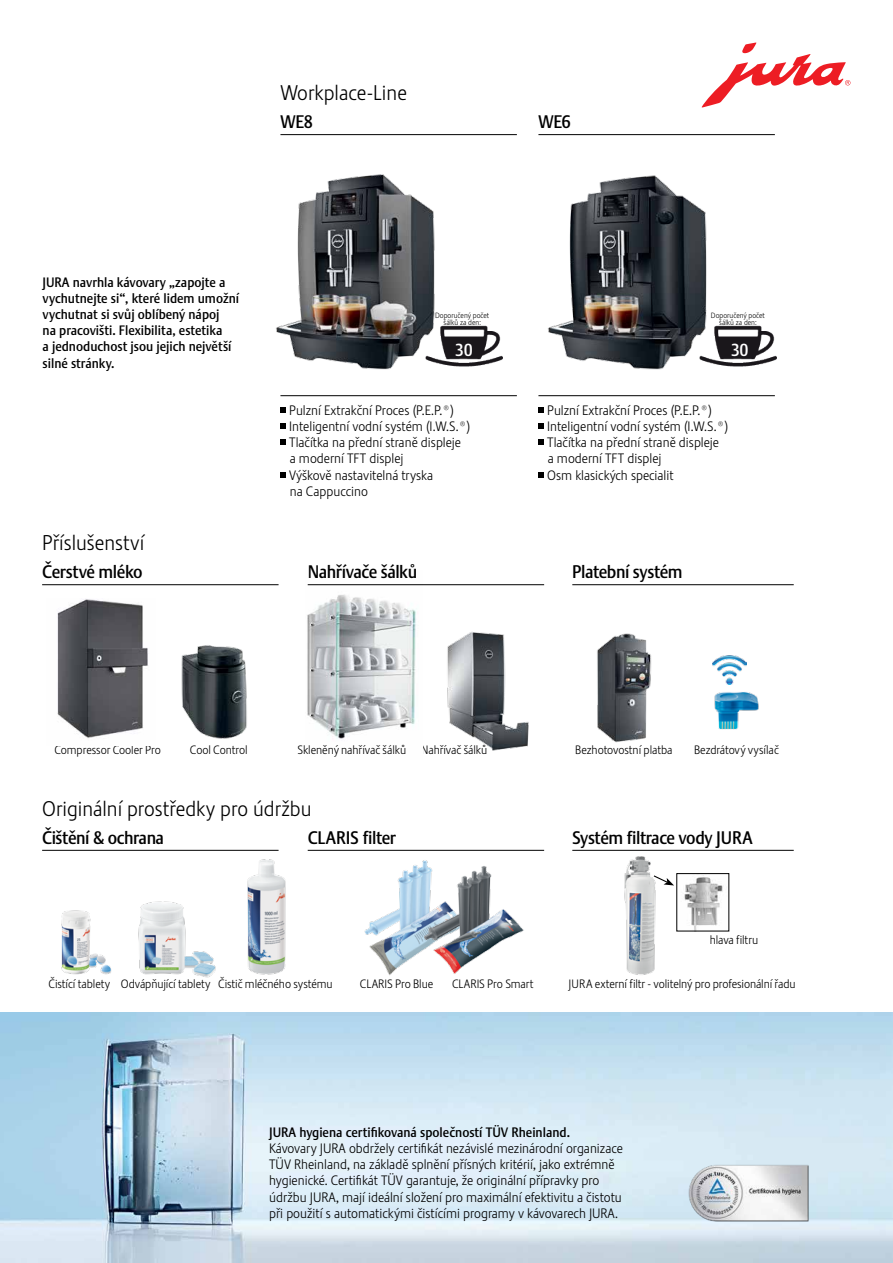
<style>
.page{position:relative;width:893px;height:1263px;background:#fff}
.page>*{position:absolute;margin:0;border:0;box-sizing:border-box;transform-origin:0 0}
.t1{font:21px "Stalemate LFCE Light";color:#000}
.t2{font:18px "Stalemate LFCE Medium";letter-spacing:-.025em;color:#000}
.t3{font:17.25px "Stalemate LFCE Medium";color:#fff}
.t4{font:13.5px/16.2px "Stalemate LFCE Light";color:#000}
.t5{font:13.5px/16.2px "Stalemate LFCE Medium";color:#000}
.t6{font:12px "Stalemate LFCE Light";letter-spacing:-.005em;color:#000}
.t7{font:7.5px/7.5px "Stalemate LFCE Light";color:#000;text-align:center}
</style>
<div class="page">
<svg style="left:702px;top:43px;width:148px;height:64px"></svg>
<hr style="left:280px;top:134px;width:237px;height:1px;background:#000">
<hr style="left:538px;top:134px;width:237px;height:1px;background:#000">
<svg style="left:280px;top:407px;width:6px;height:6px"></svg>
<svg style="left:280px;top:423px;width:6px;height:6px"></svg>
<svg style="left:280px;top:439px;width:6px;height:6px"></svg>
<svg style="left:280px;top:472px;width:6px;height:5px"></svg>
<hr style="left:280px;top:395px;width:237px;height:1px;background:#000">
<svg style="left:538px;top:407px;width:6px;height:6px"></svg>
<svg style="left:538px;top:423px;width:6px;height:6px"></svg>
<svg style="left:538px;top:439px;width:6px;height:6px"></svg>
<svg style="left:538px;top:472px;width:6px;height:5px"></svg>
<hr style="left:538px;top:395px;width:237px;height:1px;background:#000">
<img style="left:276px;top:174px;width:159px;height:196px">
<img style="left:540px;top:134px;width:218px;height:236px">
<img style="left:344px;top:849px;width:129px;height:127px">
<img style="left:403px;top:858px;width:121px;height:118px">
<img style="left:61px;top:910px;width:51px;height:65px">
<img style="left:138px;top:901px;width:78px;height:77px">
<img style="left:238px;top:849px;width:48px;height:126px">
<img style="left:624px;top:856px;width:32px;height:119px">
<img style="left:684px;top:875px;width:39px;height:54px">
<svg style="left:652px;top:874px;width:22px;height:11px"></svg>
<hr style="left:42px;top:850px;width:237px;height:1px;background:#000">
<hr style="left:308px;top:850px;width:236px;height:1px;background:#000">
<hr style="left:572px;top:850px;width:222px;height:1px;background:#000">
<img style="left:181px;top:645px;width:66px;height:94px">
<img style="left:57px;top:599px;width:91px;height:139px">
<img style="left:447px;top:632px;width:82px;height:119px">
<img style="left:307px;top:584px;width:115px;height:155px">
<img style="left:597px;top:633px;width:55px;height:110px">
<hr style="left:42px;top:584px;width:237px;height:1px;background:#000">
<hr style="left:308px;top:584px;width:236px;height:1px;background:#000">
<hr style="left:572px;top:584px;width:222px;height:1px;background:#000">
<img style="left:0;top:1012px;width:893px;height:251px">
<img style="left:686px;top:1162px;width:130px;height:61px">
<img style="left:426px;top:320px;width:77px;height:48px">
<img style="left:700px;top:321px;width:77px;height:47px">
<img style="left:714px;top:692px;width:45px;height:38px">
<img style="left:712px;top:656px;width:34px;height:28px">
<h1 class="t1" style="left:280px;top:81px;width:128px">Workplace-Line</h1>
<h2 class="t2" style="left:280px;top:111px;width:34px">WE8</h2>
<h2 class="t2" style="left:538px;top:111px;width:34px">WE6</h2>
<p class="t5" style="left:43px;top:274px;width:198px">JURA navrhla kávovary „zapojte a vychutnejte si“, které lidem umožní vychutnat si svůj oblíbený nápoj<br>na pracovišti. Flexibilita, estetika<br>a jednoduchost jsou jejich největší silné stránky.</p>
<p class="t7" style="left:435px;top:311px;width:56px">Doporučený počet šálků za den:</p>
<p class="t3" style="left:456px;top:340px;width:19px">30</p>
<p class="t7" style="left:711px;top:312px;width:56px">Doporučený počet šálků za den:</p>
<p class="t3" style="left:731px;top:340px;width:19px">30</p>
<p class="t4" style="left:289px;top:402px;width:182px">Pulzní Extrakční Proces (P.E.P.®)<br>Inteligentní vodní systém (I.W.S.®)<br>Tlačítka na přední straně displeje a moderní TFT displej<br>Výškově nastavitelná tryska<br>na Cappuccino</p>
<p class="t4" style="left:547px;top:402px;width:182px">Pulzní Extrakční Proces (P.E.P.®)<br>Inteligentní vodní systém (I.W.S.®)<br>Tlačítka na přední straně displeje a moderní TFT displej<br>Osm klasických specialit</p>
<h1 class="t1" style="left:42px;top:531px;width:104px">Příslušenství</h1>
<h2 class="t2" style="left:42px;top:561px;width:102px">Čerstvé mléko</h2>
<h2 class="t2" style="left:308px;top:561px;width:111px">Nahřívače šálků</h2>
<h2 class="t2" style="left:572px;top:561px;width:112px">Platební systém</h2>
<p class="t6" style="left:54px;top:743px;width:108px">Compressor Cooler Pro</p>
<p class="t6" style="left:190px;top:743px;width:59px">Cool Control</p>
<p class="t6" style="left:297px;top:743px;width:191px">Skleněný nahřívač šálků Nahřívač šálků</p>
<p class="t6" style="left:575px;top:743px;width:99px">Bezhotovostní platba</p>
<p class="t6" style="left:694px;top:743px;width:86px">Bezdrátový vysílač</p>
<h1 class="t1" style="left:42px;top:796px;width:271px">Originální prostředky pro údržbu</h1>
<h2 class="t2" style="left:42px;top:826px;width:124px">Čištění &amp; ochrana</h2>
<h2 class="t2" style="left:308px;top:826px;width:28px">Claris</h2>
<h2 class="t2" style="left:363px;top:826px;width:35px">filter</h2>
<h2 class="t2" style="left:572px;top:826px;width:160px">Systém filtrace vody Jura</h2>
<p class="t6" style="left:710px;top:933px;width:50px">hlava filtru</p>
<p class="t6" style="left:49px;top:976px;width:286px">Čistící tablety Odvápňující tablety Čistič mléčného systému</p>
<p class="t6" style="left:360px;top:976px;width:75px">CLARIS Pro Blue</p>
<p class="t6" style="left:452px;top:976px;width:83px">CLARIS Pro Smart</p>
<p class="t6" style="left:569px;top:976px;width:229px">Jura externí filtr - volitelný pro profesionální řadu</p>
<p class="t5" style="left:269px;top:1124px;width:302px">JURA hygiena certifikovaná společností TÜV Rheinland.</p>
<p class="t4" style="left:269px;top:1140px;width:355px">Kávovary JURA obdržely certifikát nezávislé mezinárodní organizace TÜV Rheinland, na základě splnění přísných kritérií, jako extrémně hygienické. Certifikát TÜV garantuje, že originální přípravky pro údržbu JURA, mají ideální složení pro maximální efektivitu a čistotu při použití s automatickými čistícími programy v kávovarech JURA.</p>
</div>
